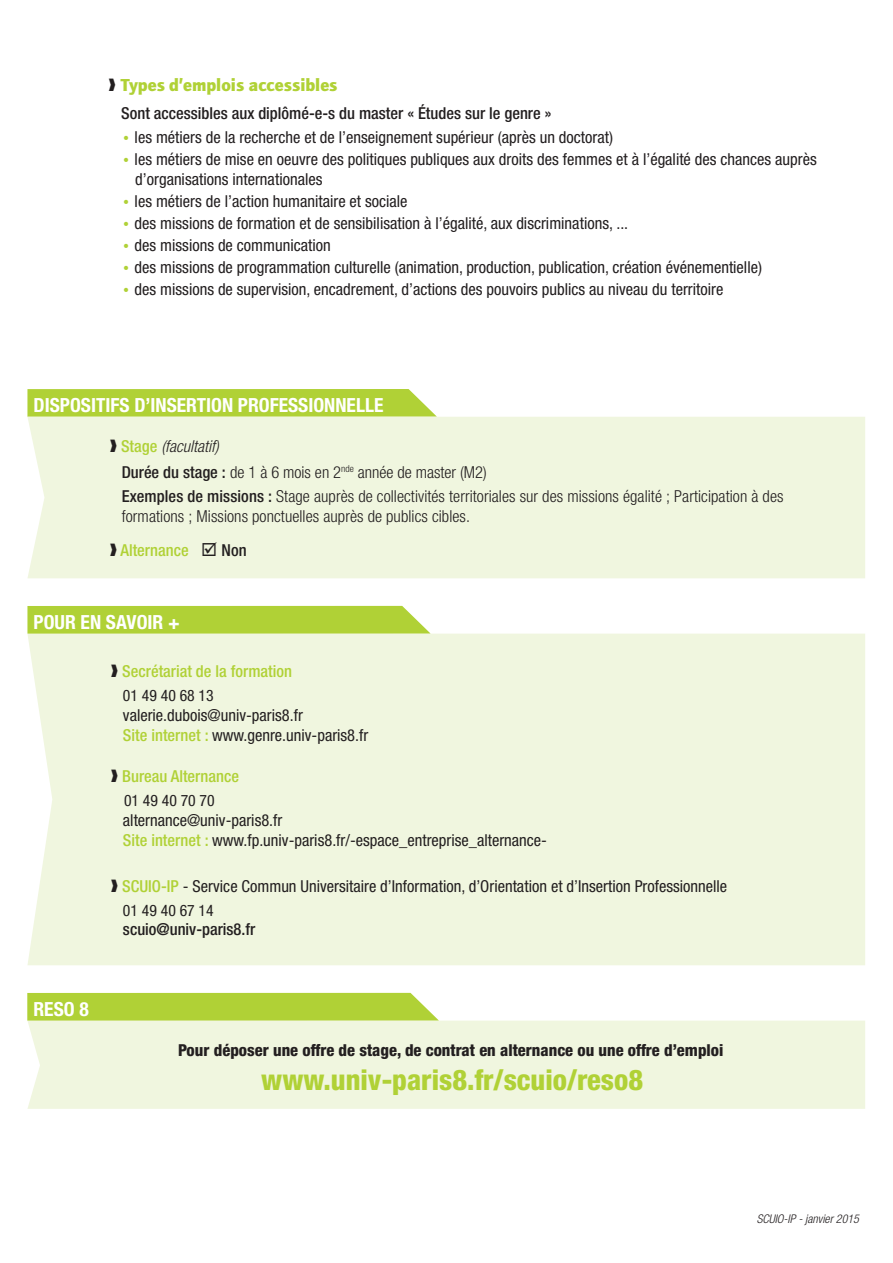
<style>
.page{position:relative;width:893px;height:1263px;background:#fff}
.page>*{position:absolute;margin:0;border:0;box-sizing:border-box;transform-origin:0 0}
.t1{font:800 condensed 28.5px "Helvetica Neue";color:#b0d136}
.t2{font:700 condensed 19.5px "Helvetica Neue";color:#fff}
.t3{font:18px "Quay Sans Xbold";color:#b0d136}
.t4{font:condensed 16.5px/19.8px "Helvetica Neue";color:#231f20}
.t5{font:300 condensed 16.5px/26.2px "Helvetica Neue";letter-spacing:.005em;color:#231f20}
.t6{font:500 condensed 16.5px "Helvetica Neue";color:#231f20}
.t7{font:800 condensed 16.5px "Helvetica Neue";color:#231f20}
.t8{font:500 condensed 16.5px "Helvetica Neue";color:#b0d136}
.t9{font:condensed 15.75px "Helvetica Neue";color:#231f20}
.t10{font:italic 300 condensed 12px "Helvetica Neue";color:#231f20}
.s1{color:#231f20}
.s2{font-family:"Quay Sans";font-stretch:normal;font-size:15px;color:#b0d136}
.s3{font-weight:500;color:#b0d136}
.s4{font-style:italic}
.s5{font-weight:500}
</style>
<div class="page">
<div style="left:27px;top:634px;width:838px;height:331px;background:#f0f6df"></div>
<svg style="left:27px;top:606px;width:404px;height:28px;background:#b3d340"></svg>
<div style="left:27px;top:1020px;width:838px;height:89px;background:#f0f6df"></div>
<div style="left:27px;top:993px;width:412px;height:27px;background:#b0d136"></div>
<svg style="left:27px;top:389px;width:410px;height:28px;background:#b4d340"></svg>
<div style="left:27px;top:417px;width:838px;height:161px;background:#f0f6df"></div>
<p class="t3" style="left:108px;top:73px;width:231px"><span class="s1">❱</span> Types d’emplois accessibles</p>
<p class="t6" style="left:121px;top:103px;width:432px">Sont accessibles aux diplômé-e-s du master « Études sur le genre »</p>
<p class="t4" style="left:121px;top:127px;width:493px"><span class="s2">•</span> les métiers de la recherche et de l’enseignement supérieur (après un doctorat)</p>
<p class="t4" style="left:135px;top:149px;width:683px;text-indent:-14px"><span class="s2">•</span> les métiers de mise en oeuvre des politiques publiques aux droits des femmes et à l’égalité des chances auprès d’organisations internationales</p>
<p class="t4" style="left:121px;top:191px;width:288px"><span class="s2">•</span> les métiers de l’action humanitaire et sociale</p>
<p class="t4" style="left:121px;top:213px;width:509px"><span class="s2">•</span> des missions de formation et de sensibilisation à l’égalité, aux discriminations, ...</p>
<p class="t4" style="left:121px;top:235px;width:211px"><span class="s2">•</span> des missions de communication</p>
<p class="t4" style="left:121px;top:257px;width:642px"><span class="s2">•</span> des missions de programmation culturelle (animation, production, publication, création événementielle)</p>
<p class="t4" style="left:121px;top:279px;width:604px"><span class="s2">•</span> des missions de supervision, encadrement, d’actions des pouvoirs publics au niveau du territoire</p>
<p class="t2" style="left:34px;top:393px;width:351px">DISPOSITIFS D’INSERTION PROFESSIONNELLE</p>
<p class="t5" style="left:122px;top:433px;width:366px;text-indent:-12px">❱ <span class="s3">Stage</span> <span class="s4">(facultatif)<br></span><span class="s5">Durée du stage :</span> de 1 à 6 mois en 2<sup>nde</sup> année de master (M2)</p>
<p class="t5" style="left:122px;top:486px;width:663px;line-height:19.8px"><span class="s5">Exemples de missions :</span> Stage auprès de collectivités territoriales sur des missions égalité ; Participation à des formations ; Missions ponctuelles auprès de publics cibles.</p>
<p class="t8" style="left:110px;top:540px;width:138px"><span class="s1">❱</span> Alternance <span class="s1">☑ Non</span></p>
<p class="t2" style="left:34px;top:610px;width:148px">POUR EN SAVOIR +</p>
<p class="t8" style="left:111px;top:661px;width:183px"><span class="s1">❱</span> Secrétariat de la formation</p>
<p class="t9" style="left:123px;top:687px;width:92px">01 49 40 68 13</p>
<p class="t4" style="left:123px;top:705px;width:247px">valerie.dubois@univ-paris8.fr<br><span class="s3">Site internet :</span> www.genre.univ-paris8.fr</p>
<p class="t8" style="left:111px;top:767px;width:130px"><span class="s1">❱</span> Bureau Alternance</p>
<p class="t9" style="left:124px;top:792px;width:92px">01 49 40 70 70</p>
<p class="t4" style="left:123px;top:810px;width:426px">alternance@univ-paris8.fr<br><span class="s3">Site internet :</span> www.fp.univ-paris8.fr/-espace_entreprise_alternance-</p>
<p class="t4" style="left:111px;top:876px;width:618px">❱ <span class="s3">SCUIO-IP</span> - Service Commun Universitaire d’Information, d’Orientation et d’Insertion Professionnelle</p>
<p class="t9" style="left:123px;top:901px;width:92px">01 49 40 67 14</p>
<p class="t6" style="left:123px;top:920px;width:134px">scuio@univ-paris8.fr</p>
<p class="t2" style="left:33px;top:997px;width:57px">RESO 8</p>
<p class="t7" style="left:178px;top:1040px;width:547px">Pour déposer une offre de stage, de contrat en alternance ou une offre d’emploi</p>
<h1 class="t1" style="left:261px;top:1062px;width:383px">www.univ-paris8.fr/scuio/reso8</h1>
<p class="t10" style="left:757px;top:1212px;width:104px">SCUIO-IP - janvier 2015</p>
</div>
